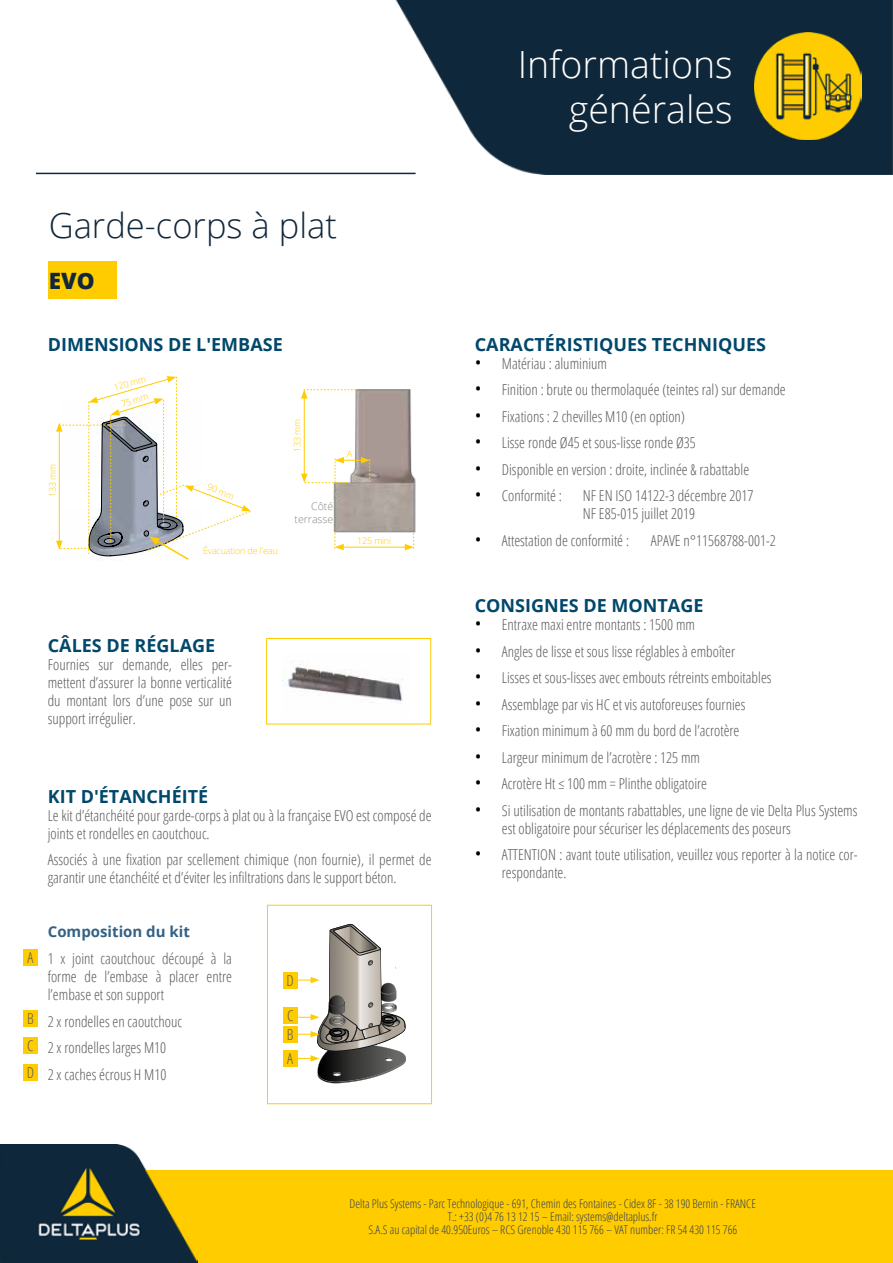
<style>
.page{position:relative;width:893px;height:1263px;background:#fff}
.page>*{position:absolute;margin:0;border:0;box-sizing:border-box;transform-origin:0 0}
.t1{font:300 37.5px/45px "Open Sans";color:#fff;text-align:right}
.t2{font:300 34.5px "Open Sans";color:#11273a}
.t3{font:800 22.5px "Open Sans";color:#11273a}
.t4{font:700 18px "Open Sans";color:#00486b}
.t5{font:300 condensed 15px/18px "Open Sans";color:#575756}
.t6{font:700 15px "Open Sans";color:#346183}
.t7{font:300 condensed 12px/13px "Open Sans";color:#354054;text-align:center}
.t8{font:300 10.5px/12.6px "Open Sans";color:#878787;text-align:right}
.t9{font:300 9px "Open Sans";letter-spacing:-.02em;color:#fc0}
.s1{font-size:18px;color:#000}
</style>
<div class="page">
<img style="left:296px;top:0;width:597px;height:174px">
<div style="left:423px;top:0;width:393px;height:137px;background:#0f273a"></div>
<hr style="left:36px;top:173px;width:380px;height:1px;background:#11273a">
<img style="left:0;top:1145px;width:146px;height:25px">
<img style="left:755px;top:33px;width:106px;height:106px">
<svg style="left:0;top:1170px;width:893px;height:93px;background:#d5af0b"></svg>
<div style="left:267px;top:905px;width:165px;height:199px;border:1px solid #fc0"></div>
<div style="left:283px;top:972px;width:15px;height:16px;background:#fc0"></div>
<div style="left:283px;top:1007px;width:15px;height:17px;background:#fc0"></div>
<div style="left:283px;top:1026px;width:15px;height:16px;background:#fc0"></div>
<div style="left:283px;top:1050px;width:15px;height:16px;background:#fc0"></div>
<svg style="left:296px;top:924px;width:110px;height:159px"></svg>
<div style="left:49px;top:261px;width:68px;height:38px;background:#fc0"></div>
<img style="left:283px;top:661px;width:120px;height:43px">
<div style="left:266px;top:638px;width:165px;height:86px;border:1px solid #fc0"></div>
<img style="left:333px;top:389px;width:83px;height:143px">
<hr style="left:304px;top:396px;width:1px;height:80px;background:#fc0">
<hr style="left:341px;top:547px;width:66px;height:1px;background:#fc0">
<svg style="left:405px;top:533px;width:9px;height:17px"></svg>
<svg style="left:335px;top:533px;width:9px;height:17px"></svg>
<svg style="left:301px;top:457px;width:69px;height:26px"></svg>
<svg style="left:301px;top:389px;width:55px;height:10px"></svg>
<svg style="left:56px;top:376px;width:195px;height:184px"></svg>
<div style="left:23px;top:1064px;width:15px;height:16px;background:#fc0"></div>
<div style="left:23px;top:1037px;width:15px;height:17px;background:#fc0"></div>
<div style="left:23px;top:1011px;width:15px;height:16px;background:#fc0"></div>
<div style="left:23px;top:949px;width:15px;height:16px;background:#fc0"></div>
<h1 class="t1" style="left:518px;top:41px;width:216px">Informations générales</h1>
<h2 class="t2" style="left:49px;top:202px;width:290px">Garde-corps à plat</h2>
<h3 class="t3" style="left:49px;top:263px;width:47px">EVO</h3>
<p class="t4" style="left:48px;top:332px;width:237px">DIMENSIONS DE L'EMBASE</p>
<p class="t4" style="left:475px;top:332px;width:293px">CARACTÉRISTIQUES TECHNIQUES</p>
<p class="t5" style="left:475px;top:354px;width:134px"><span class="s1">•</span> Matériau : aluminium</p>
<p class="t5" style="left:475px;top:380px;width:313px"><span class="s1">•</span> Finition : brute ou thermolaquée (teintes ral) sur demande</p>
<p class="t5" style="left:475px;top:407px;width:212px"><span class="s1">•</span> Fixations : 2 chevilles M10 (en option)</p>
<p class="t5" style="left:475px;top:433px;width:223px"><span class="s1">•</span> Lisse ronde Ø45 et sous-lisse ronde Ø35</p>
<p class="t5" style="left:475px;top:460px;width:276px"><span class="s1">•</span> Disponible en version : droite, inclinée &amp; rabattable</p>
<p class="t5" style="left:475px;top:486px;width:88px"><span class="s1">•</span> Conformité :</p>
<p class="t5" style="left:583px;top:486px;width:172px">NF EN ISO 14122-3 décembre 2017<br>NF E85-015 juillet 2019</p>
<p class="t5" style="left:475px;top:531px;width:156px"><span class="s1">•</span> Attestation de conformité :</p>
<p class="t5" style="left:651px;top:531px;width:126px">APAVE n°11568788-001-2</p>
<p class="t9" style="left:112px;top:382px;width:34px;rotate:-15deg">120 mm</p>
<p class="t9" style="left:120px;top:398px;width:29px;rotate:-17deg">75 mm</p>
<p class="t9" style="left:291px;top:452px;width:34px;rotate:-90deg">133 mm</p>
<p class="t9" style="left:347px;top:447px;width:7px">A</p>
<p class="t9" style="left:46px;top:497px;width:34px;rotate:-90deg">133 mm</p>
<p class="t9" style="left:210px;top:481px;width:29px;rotate:22deg">90 mm</p>
<p class="t8" style="left:295px;top:500px;width:40px">Côté terrasse</p>
<p class="t9" style="left:357px;top:535px;width:35px">125 mini</p>
<p class="t9" style="left:203px;top:544px;width:76px">Évacuation de l'eau</p>
<p class="t4" style="left:48px;top:633px;width:169px">CÂLES DE RÉGLAGE</p>
<p class="t5" style="left:48px;top:655px;width:186px;text-align:justify">Fournies sur demande, elles per&shy;mettent d’assurer la bonne verticalité du montant lors d’une pose sur un support irrégulier.</p>
<p class="t4" style="left:48px;top:783px;width:162px">KIT D'ÉTANCHÉITÉ</p>
<p class="t5" style="left:48px;top:806px;width:385px">Le kit d’étanchéité pour garde-corps à plat ou à la française EVO est composé de joints et rondelles en caoutchouc.</p>
<p class="t5" style="left:48px;top:850px;width:385px">Associés à une fixation par scellement chimique (non fournie), il permet de garantir une étanchéité et d’éviter les infiltrations dans le support béton.</p>
<p class="t5" style="left:27px;top:948px;width:7px">A</p>
<p class="t5" style="left:27px;top:1009px;width:8px">B</p>
<p class="t5" style="left:27px;top:1036px;width:8px">C</p>
<p class="t5" style="left:27px;top:1063px;width:9px">D</p>
<p class="t6" style="left:48px;top:921px;width:144px">Composition du kit</p>
<p class="t5" style="left:48px;top:949px;width:186px;text-align:justify">1 x joint caoutchouc découpé à la forme de l’embase à placer entre l’embase et son support</p>
<p class="t5" style="left:48px;top:1007px;width:136px;line-height:26.5px">2 x rondelles en caoutchouc<br>2 x rondelles larges M10<br>2 x caches écrous H M10</p>
<p class="t5" style="left:287px;top:971px;width:9px">D</p>
<p class="t5" style="left:287px;top:1006px;width:8px;line-height:18.6px">C<br>B</p>
<p class="t5" style="left:287px;top:1049px;width:7px">A</p>
<p class="t4" style="left:475px;top:593px;width:230px">CONSIGNES DE MONTAGE</p>
<p class="t5" style="left:475px;top:615px;width:222px"><span class="s1">•</span> Entraxe maxi entre montants : 1500 mm</p>
<p class="t5" style="left:475px;top:642px;width:262px"><span class="s1">•</span> Angles de lisse et sous lisse réglables à emboîter</p>
<p class="t5" style="left:475px;top:668px;width:298px"><span class="s1">•</span> Lisses et sous-lisses avec embouts rétreints emboitables</p>
<p class="t5" style="left:475px;top:695px;width:272px"><span class="s1">•</span> Assemblage par vis HC et vis autoforeuses fournies</p>
<p class="t5" style="left:475px;top:721px;width:266px"><span class="s1">•</span> Fixation minimum à 60 mm du bord de l’acrotère</p>
<p class="t5" style="left:475px;top:748px;width:227px"><span class="s1">•</span> Largeur minimum de l’acrotère : 125 mm</p>
<p class="t5" style="left:475px;top:774px;width:234px"><span class="s1">•</span> Acrotère Ht ≤ 100 mm = Plinthe obligatoire</p>
<p class="t5" style="left:502px;top:801px;width:357px;text-indent:-27px"><span class="s1">•</span> Si utilisation de montants rabattables, une ligne de vie Delta Plus Systems est obligatoire pour sécuriser les déplacements des poseurs</p>
<p class="t5" style="left:502px;top:845px;width:357px;text-indent:-27px"><span class="s1">•</span> ATTENTION : avant toute utilisation, veuillez vous reporter à la notice cor&shy;respondante.</p>
<p class="t7" style="left:350px;top:1197px;width:408px">Delta Plus Systems - Parc Technologique - 691, Chemin des Fontaines - Cidex 8F - 38 190 Bernin - FRANCE<br>T.: +33 (0)4 76 13 12 15 – Email: systems@deltaplus.fr<br>S.A.S au capital de 40.950Euros – RCS Grenoble 430 115 766 – VAT number: FR 54 430 115 766</p>
</div>
